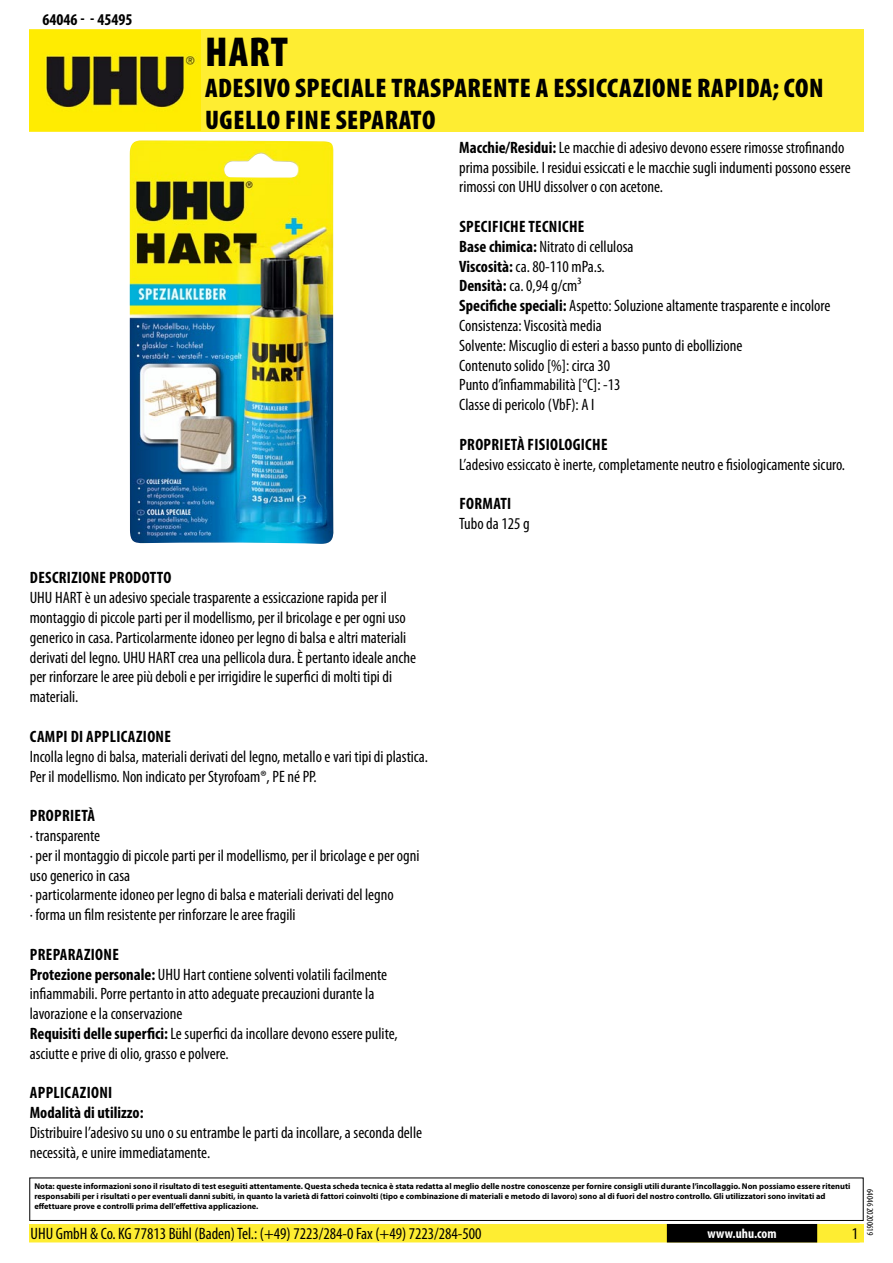
<style>
.page{position:relative;width:893px;height:1263px;background:#fff}
.page>*{position:absolute;margin:0;border:0;box-sizing:border-box;transform-origin:0 0}
.t1{font:900 condensed 42px "Myriad Pro";color:#000}
.t2{font:900 condensed 27px/32.4px "Myriad Pro";letter-spacing:.02em;color:#000}
.t3{font:condensed 16.5px/19.8px "Myriad Pro";color:#000}
.t4{font:700 condensed 16.5px/19.8px "Myriad Pro";letter-spacing:.02em;color:#000}
.t5{font:700 condensed 16.5px "Myriad Pro";color:#000}
.t6{font:700 condensed 13.5px "Myriad Pro";color:#fff}
.t7{font:condensed 9px "Myriad Pro";color:#000}
.t8{font:700 8.4px/10.1px "Myriad Pro";color:#000}
.s1{font-weight:700}
</style>
<div class="page">
<div style="left:30px;top:1225px;width:833px;height:17px;background:#feed32"></div>
<div style="left:29px;top:1224px;width:835px;height:18px;border:2px solid #feed32"></div>
<div style="left:816px;top:1224px;width:44px;height:18px;border:2px solid #feed32"></div>
<div style="left:668px;top:1225px;width:148px;height:17px;background:#000"></div>
<div style="left:667px;top:1224px;width:150px;height:18px;border:2px solid #000"></div>
<div style="left:29px;top:1177px;width:835px;height:44px;border:1px solid #000"></div>
<div style="left:30px;top:30px;width:834px;height:102px;background:#feed32"></div>
<img style="left:30px;top:31px;width:171px;height:100px">
<img style="left:130px;top:140px;width:204px;height:404px">
<p class="t5" style="left:43px;top:9px;width:91px">64046 - - 45495</p>
<h1 class="t1" style="left:205px;top:25px;width:45px">HART</h1>
<h2 class="t2" style="left:205px;top:71px;width:620px">ADESIVO SPECIALE TRASPARENTE A ESSICCAZIONE RAPIDA; CON<br>UGELLO FINE SEPARATO</h2>
<p class="t3" style="left:459px;top:137px;width:393px"><span class="s1">Macchie/Residui:</span> Le macchie di adesivo devono essere rimosse strofinando prima possibile. I residui essiccati e le macchie sugli indumenti possono essere rimossi con UHU dissolver o con acetone.</p>
<p class="t3" style="left:459px;top:216px;width:373px"><span class="s1">Specifiche tecniche<br>Base chimica:</span> Nitrato di cellulosa<br><span class="s1">Viscosità:</span> ca. 80-110 mPa.s.<br><span class="s1">Densità:</span> ca. 0,94 g/cm³<br><span class="s1">Specifiche speciali:</span> Aspetto: Soluzione altamente trasparente e incolore Consistenza: Viscosità media<br>Solvente: Miscuglio di esteri a basso punto di ebollizione<br>Contenuto solido [%]: circa 30<br>Punto d’infiammabilità [°C]: -13<br>Classe di pericolo (VbF): A I</p>
<p class="t4" style="left:459px;top:434px;width:150px">Proprietà fisiologiche</p>
<p class="t3" style="left:459px;top:454px;width:387px">L’adesivo essiccato è inerte, completamente neutro e fisiologicamente sicuro.</p>
<p class="t4" style="left:459px;top:493px;width:53px">Formati</p>
<p class="t3" style="left:459px;top:513px;width:72px">Tubo da 125 g</p>
<p class="t4" style="left:30px;top:568px;width:143px">Descrizione prodotto</p>
<p class="t3" style="left:30px;top:588px;width:388px">UHU HART è un adesivo speciale trasparente a essiccazione rapida per il montaggio di piccole parti per il modellismo, per il bricolage e per ogni uso generico in casa. Particolarmente idoneo per legno di balsa e altri materiali derivati del legno. UHU HART crea una pellicola dura. È pertanto ideale anche per rinforzare le aree più deboli e per irrigidire le superfici di molti tipi di materiali.</p>
<p class="t4" style="left:30px;top:726px;width:143px">Campi di applicazione</p>
<p class="t3" style="left:30px;top:746px;width:400px">Incolla legno di balsa, materiali derivati del legno, metallo e vari tipi di plastica.<br>Per il modellismo. Non indicato per Styrofoam®, PE né PP.</p>
<p class="t4" style="left:30px;top:805px;width:67px">Proprietà</p>
<p class="t3" style="left:30px;top:825px;width:391px">· transparente<br>· per il montaggio di piccole parti per il modellismo, per il bricolage e per ogni uso generico in casa<br>· particolarmente idoneo per legno di balsa e materiali derivati del legno<br>· forma un film resistente per rinforzare le aree fragili</p>
<p class="t3" style="left:30px;top:944px;width:369px"><span class="s1">Preparazione<br>Protezione personale:</span> UHU Hart contiene solventi volatili facilmente infiammabili. Porre pertanto in atto adeguate precauzioni durante la lavorazione e la conservazione<br><span class="s1">Requisiti delle superfici:</span> Le superfici da incollare devono essere pulite, asciutte e prive di olio, grasso e polvere.</p>
<p class="t4" style="left:30px;top:1082px;width:115px">Applicazioni<br>Modalità di utilizzo:</p>
<p class="t3" style="left:30px;top:1122px;width:394px">Distribuire l’adesivo su uno o su entrambe le parti da incollare, a seconda delle necessità, e unire immediatamente.</p>
<p class="t8" style="left:34px;top:1181px;width:818px">Nota: queste informazioni sono il risultato di test eseguiti attentamente. Questa scheda tecnica è stata redatta al meglio delle nostre conoscenze per fornire consigli utili durante l’incollaggio. Non possiamo essere ritenuti responsabili per i risultati o per eventuali danni subiti, in quanto la varietà di fattori coinvolti (tipo e combinazione di materiali e metodo di lavoro) sono al di fuori del nostro controllo. Gli utilizzatori sono invitati ad effettuare prove e controlli prima dell’effettiva applicazione.</p>
<p class="t3" style="left:31px;top:1224px;width:453px">UHU GmbH &amp; Co. KG 77813 Bühl (Baden) Tel.: (+49) 7223/284-0 Fax (+49) 7223/284-500</p>
<p class="t6" style="left:707px;top:1225px;width:71px">www.uhu.com</p>
<p class="t3" style="left:852px;top:1224px;width:8px">1</p>
<p class="t7" style="left:875px;top:1189px;width:48px;rotate:90deg">64046 20200619</p>
</div>
